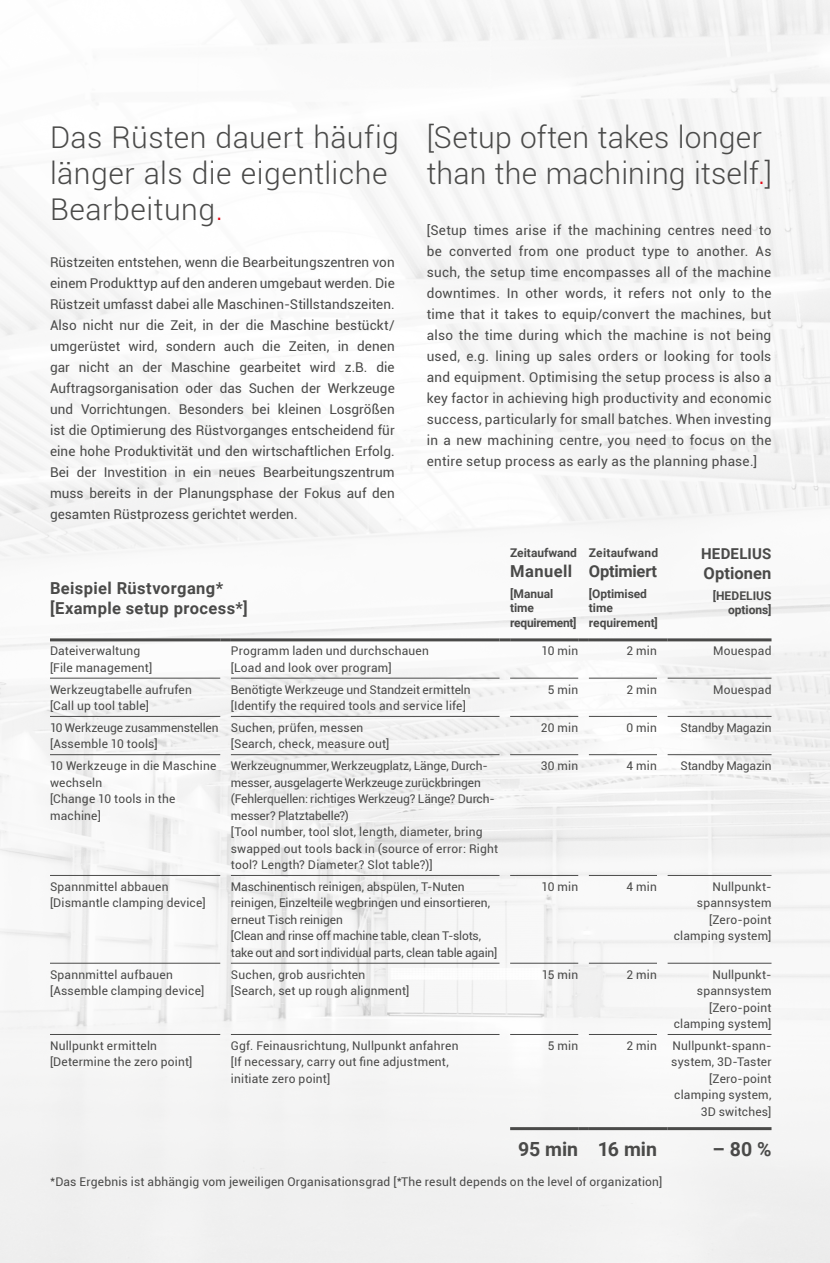
<style>
.page{position:relative;width:830px;height:1263px;background:#fff}
.page>*{position:absolute;margin:0;border:0;box-sizing:border-box;transform-origin:0 0}
.t1{font:300 30px/36px "Roboto";letter-spacing:.01em;color:#4a4a49}
.t2{font:700 19.5px "Roboto";letter-spacing:-.005em;color:#4a4a49}
.t3{font:700 16.5px/19.8px "Roboto";letter-spacing:.025em;color:#4a4a49}
.t4{font:700 16.5px "Roboto";letter-spacing:-.015em;color:#4a4a49}
.t5{font:700 16.5px "Roboto";letter-spacing:.005em;color:#4a4a49}
.t6{font:700 15px "Roboto";letter-spacing:.015em;color:#4a4a49}
.t7{font:13.5px/21px "Roboto";letter-spacing:.01em;color:#4a4a49;text-align:justify}
.t8{font:12px/16.5px "Roboto";letter-spacing:.015em;color:#4a4a49}
.t9{font:12px/16.5px "Roboto";letter-spacing:-.005em;color:#4a4a49}
.t10{font:12px/16.5px "Roboto";letter-spacing:-.01em;color:#4a4a49}
.t11{font:700 12px/14.4px "Roboto";letter-spacing:-.005em;color:#4a4a49}
.t12{font:12px "Roboto";letter-spacing:-.015em;color:#4a4a49}
.t13{font:700 12px "Roboto";letter-spacing:.015em;color:#4a4a49}
.s1{color:#e30613}
</style>
<div class="page">
<img style="left:0;top:0;width:829px;height:1263px">
<hr style="left:50px;top:638px;width:170px;height:3px;background:#4a4a49">
<svg style="left:220px;top:638px;width:11px;height:3px"></svg>
<hr style="left:231px;top:638px;width:268px;height:3px;background:#4a4a49">
<svg style="left:499px;top:638px;width:11px;height:3px"></svg>
<hr style="left:510px;top:638px;width:68px;height:3px;background:#4a4a49">
<svg style="left:578px;top:638px;width:10px;height:3px"></svg>
<hr style="left:588px;top:638px;width:68px;height:3px;background:#4a4a49">
<svg style="left:656px;top:638px;width:11px;height:3px"></svg>
<hr style="left:667px;top:638px;width:104px;height:3px;background:#4a4a49">
<hr style="left:50px;top:678px;width:170px;height:1px;background:#4a4a49">
<hr style="left:231px;top:678px;width:268px;height:1px;background:#4a4a49">
<hr style="left:510px;top:678px;width:68px;height:1px;background:#4a4a49">
<hr style="left:588px;top:678px;width:68px;height:1px;background:#4a4a49">
<hr style="left:667px;top:678px;width:104px;height:1px;background:#4a4a49">
<hr style="left:50px;top:716px;width:170px;height:1px;background:#4a4a49">
<hr style="left:231px;top:716px;width:268px;height:1px;background:#4a4a49">
<hr style="left:510px;top:716px;width:68px;height:1px;background:#4a4a49">
<hr style="left:588px;top:716px;width:68px;height:1px;background:#4a4a49">
<hr style="left:667px;top:716px;width:104px;height:1px;background:#4a4a49">
<hr style="left:50px;top:754px;width:170px;height:1px;background:#4a4a49">
<hr style="left:231px;top:754px;width:268px;height:1px;background:#4a4a49">
<hr style="left:510px;top:754px;width:68px;height:1px;background:#4a4a49">
<hr style="left:588px;top:754px;width:68px;height:1px;background:#4a4a49">
<hr style="left:667px;top:754px;width:104px;height:1px;background:#4a4a49">
<hr style="left:50px;top:875px;width:170px;height:1px;background:#4a4a49">
<hr style="left:231px;top:875px;width:268px;height:1px;background:#4a4a49">
<hr style="left:510px;top:875px;width:68px;height:1px;background:#4a4a49">
<hr style="left:588px;top:875px;width:68px;height:1px;background:#4a4a49">
<hr style="left:667px;top:875px;width:104px;height:1px;background:#4a4a49">
<hr style="left:50px;top:963px;width:170px;height:1px;background:#4a4a49">
<hr style="left:231px;top:963px;width:268px;height:1px;background:#4a4a49">
<hr style="left:510px;top:963px;width:68px;height:1px;background:#4a4a49">
<hr style="left:588px;top:963px;width:68px;height:1px;background:#4a4a49">
<hr style="left:667px;top:963px;width:104px;height:1px;background:#4a4a49">
<hr style="left:50px;top:1034px;width:170px;height:1px;background:#4a4a49">
<hr style="left:231px;top:1034px;width:268px;height:1px;background:#4a4a49">
<hr style="left:510px;top:1034px;width:68px;height:1px;background:#4a4a49">
<hr style="left:588px;top:1034px;width:68px;height:1px;background:#4a4a49">
<hr style="left:667px;top:1034px;width:104px;height:1px;background:#4a4a49">
<hr style="left:510px;top:1127px;width:68px;height:3px;background:#4a4a49">
<svg style="left:578px;top:1127px;width:10px;height:3px"></svg>
<hr style="left:588px;top:1127px;width:68px;height:3px;background:#4a4a49">
<svg style="left:656px;top:1127px;width:11px;height:3px"></svg>
<hr style="left:667px;top:1127px;width:104px;height:3px;background:#4a4a49">
<h1 class="t1" style="left:50px;top:118px;width:350px">Das Rüsten dauert häufig länger als die eigentliche<br>Bearbeitung<span class="s1">.</span></h1>
<h1 class="t1" style="left:426px;top:118px;width:346px">[Setup often takes longer than the machining itself<span class="s1">.</span>]</h1>
<p class="t7" style="left:50px;top:251px;width:346px">Rüstzeiten entstehen, wenn die Bearbeitungszentren von einem Produkttyp auf den anderen umgebaut werden. Die Rüstzeit umfasst dabei alle Maschinen-Stillstandszeiten.<br>Also nicht nur die Zeit, in der die Maschine bestückt/ umgerüstet wird, sondern auch die Zeiten, in denen gar nicht an der Maschine gearbeitet wird z.B. die Auftragsorganisation oder das Suchen der Werkzeuge und Vorrichtungen. Besonders bei kleinen Losgrößen ist die Optimierung des Rüstvorganges entscheidend für eine hohe Produktivität und den wirtschaftlichen Erfolg.<br>Bei der Investition in ein neues Bearbeitungszentrum muss bereits in der Planungsphase der Fokus auf den gesamten Rüstprozess gerichtet werden.</p>
<p class="t7" style="left:426px;top:219px;width:346px">[Setup times arise if the machining centres need to be converted from one product type to another. As such, the setup time encompasses all of the machine downtimes. In other words, it refers not only to the time that it takes to equip/convert the machines, but also the time during which the machine is not being used, e.g. lining up sales orders or looking for tools and equipment. Optimising the setup process is also a key factor in achieving high productivity and economic success, particularly for small batches. When investing in a new machining centre, you need to focus on the entire setup process as early as the planning phase.]</p>
<p class="t3" style="left:50px;top:577px;width:199px">Beispiel Rüstvorgang* [Example setup process*]</p>
<p class="t11" style="left:510px;top:545px;width:68px">Zeitaufwand</p>
<p class="t3" style="left:510px;top:561px;width:63px">Manuell</p>
<p class="t11" style="left:510px;top:586px;width:68px">[Manual time requirement]</p>
<p class="t13" style="left:588px;top:545px;width:71px">Zeitaufwand</p>
<p class="t4" style="left:588px;top:560px;width:70px">Optimiert</p>
<p class="t11" style="left:588px;top:586px;width:71px">[Optimised time requirement]</p>
<p class="t6" style="left:700px;top:543px;width:72px">HEDELIUS</p>
<p class="t5" style="left:703px;top:562px;width:69px">Optionen</p>
<p class="t11" style="left:712px;top:588px;width:60px;text-align:right">[HEDELIUS options]</p>
<p class="t8" style="left:50px;top:642px;width:104px">Dateiverwaltung [File management]</p>
<p class="t8" style="left:231px;top:642px;width:199px">Programm laden und durchschauen [Load and look over program]</p>
<p class="t8" style="left:541px;top:642px;width:38px">10 min</p>
<p class="t8" style="left:626px;top:642px;width:32px">2 min</p>
<p class="t8" style="left:712px;top:642px;width:60px">Mouespad</p>
<p class="t8" style="left:50px;top:680px;width:143px">Werkzeugtabelle aufrufen [Call up tool table]</p>
<p class="t8" style="left:231px;top:680px;width:241px">Benötigte Werkzeuge und Standzeit ermitteln [Identify the required tools and service life]</p>
<p class="t8" style="left:547px;top:680px;width:32px">5 min</p>
<p class="t8" style="left:626px;top:680px;width:32px">2 min</p>
<p class="t8" style="left:712px;top:680px;width:60px">Mouespad</p>
<p class="t10" style="left:50px;top:719px;width:170px">10 Werkzeuge zusammenstellen [Assemble 10 tools]</p>
<p class="t8" style="left:231px;top:719px;width:160px">Suchen, prüfen, messen [Search, check, measure out]</p>
<p class="t8" style="left:540px;top:719px;width:39px">20 min</p>
<p class="t8" style="left:626px;top:719px;width:32px">0 min</p>
<p class="t12" style="left:680px;top:719px;width:93px">Standby Magazin</p>
<p class="t8" style="left:50px;top:757px;width:168px">10 Werkzeuge in die Maschine wechseln<br>[Change 10 tools in the machine]</p>
<p class="t9" style="left:231px;top:757px;width:269px">Werkzeugnummer, Werkzeugplatz, Länge, Durch&shy;messer, ausgelagerte Werkzeuge zurückbringen (Fehlerquellen: richtiges Werkzeug? Länge? Durch&shy;messer? Platztabelle?)<br>[Tool number, tool slot, length, diameter, bring swapped out tools back in (source of error: Right tool? Length? Diameter? Slot table?)]</p>
<p class="t8" style="left:540px;top:757px;width:39px">30 min</p>
<p class="t8" style="left:626px;top:757px;width:32px">4 min</p>
<p class="t12" style="left:680px;top:757px;width:93px">Standby Magazin</p>
<p class="t8" style="left:50px;top:878px;width:157px">Spannmittel abbauen [Dismantle clamping device]</p>
<p class="t10" style="left:231px;top:878px;width:268px">Maschinentisch reinigen, abspülen, T-Nuten reinigen, Einzelteile wegbringen und einsortieren, erneut Tisch reinigen<br>[Clean and rinse off machine table, clean T-slots, take out and sort individual parts, clean table again]</p>
<p class="t8" style="left:541px;top:878px;width:38px">10 min</p>
<p class="t8" style="left:626px;top:878px;width:32px">4 min</p>
<p class="t8" style="left:673px;top:878px;width:99px;text-align:right">Nullpunkt&shy;spannsystem [Zero-point clamping system]</p>
<p class="t8" style="left:50px;top:966px;width:156px">Spannmittel aufbauen [Assemble clamping device]</p>
<p class="t8" style="left:231px;top:966px;width:180px">Suchen, grob ausrichten [Search, set up rough alignment]</p>
<p class="t8" style="left:541px;top:966px;width:38px">15 min</p>
<p class="t8" style="left:626px;top:966px;width:32px">2 min</p>
<p class="t8" style="left:673px;top:966px;width:99px;text-align:right">Nullpunkt&shy;spannsystem [Zero-point clamping system]</p>
<p class="t8" style="left:50px;top:1037px;width:144px">Nullpunkt ermitteln [Determine the zero point]</p>
<p class="t8" style="left:231px;top:1037px;width:229px">Ggf. Feinausrichtung, Nullpunkt anfahren [If necessary, carry out fine adjustment, initiate zero point]</p>
<p class="t8" style="left:547px;top:1037px;width:32px">5 min</p>
<p class="t8" style="left:626px;top:1037px;width:32px">2 min</p>
<p class="t8" style="left:671px;top:1037px;width:102px;text-align:right">Nullpunkt-spann&shy;system, 3D-Taster [Zero-point clamping system,<br>3D switches]</p>
<h2 class="t2" style="left:518px;top:1135px;width:140px">95 min 16 min</h2>
<h2 class="t2" style="left:712px;top:1135px;width:60px">– 80 %</h2>
<p class="t8" style="left:50px;top:1173px;width:613px">*Das Ergebnis ist abhängig vom jeweiligen Organisationsgrad [*The result depends on the level of organization]</p>
</div>
